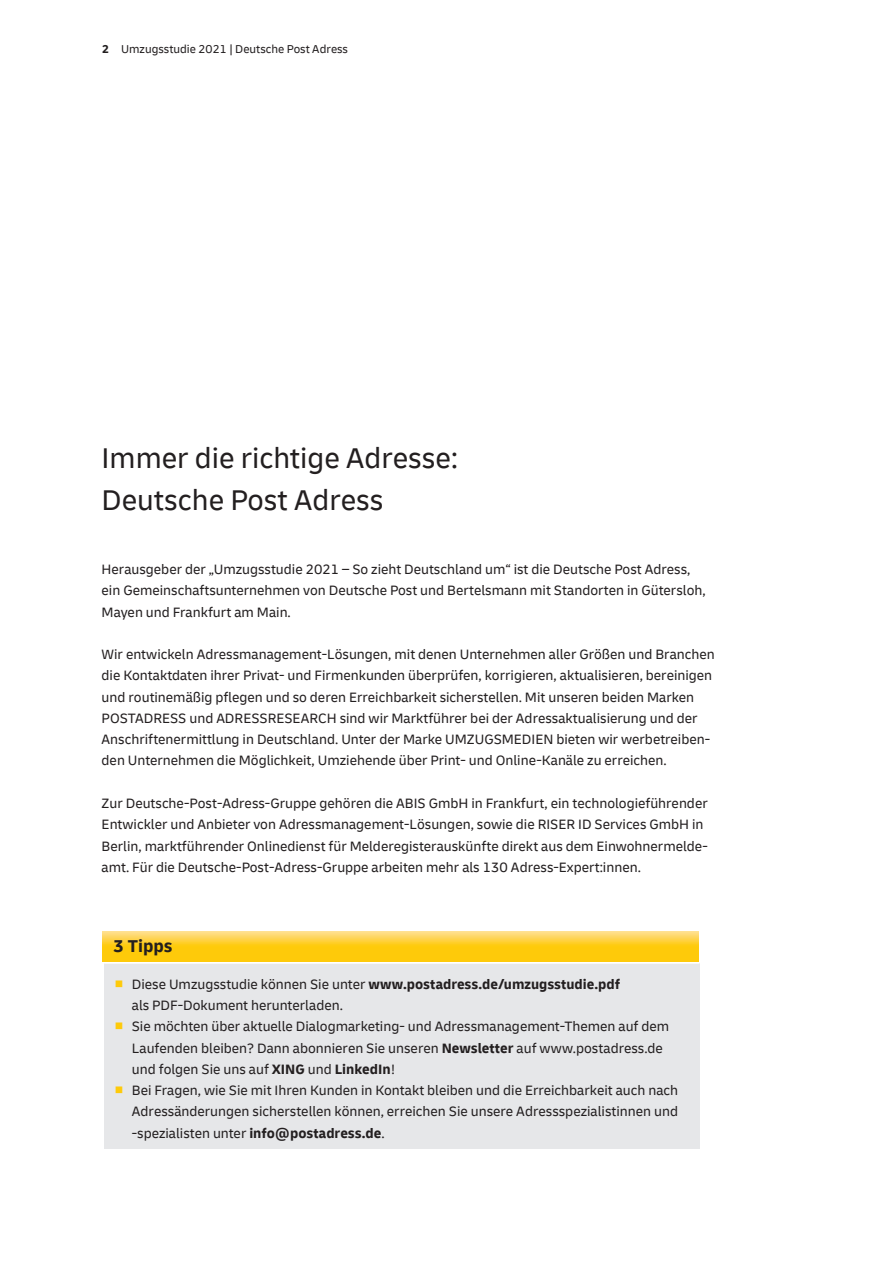
<style>
.page{position:relative;width:893px;height:1263px;background:#fff}
.page>*{position:absolute;margin:0;border:0;box-sizing:border-box;transform-origin:0 0}
.t1{font:30px/42.5px "Delivery";color:#231f20}
.t2{font:700 18px "Delivery";color:#231f20}
.t3{font:14.25px/21.3px "Delivery";color:#231f20}
.t4{font:12px "Delivery";color:#231f20}
.s1{font-weight:700}
.s2{color:#feca0a}
</style>
<div class="page">
<div style="left:104px;top:963px;width:595px;height:185px;background:#e6e7e9"></div>
<hr style="left:104px;top:962px;width:595px;height:2px;background:#fff">
<svg style="left:103px;top:931px;width:595px;height:31px;background:#fecf2c"></svg>
<p class="t4" style="left:102px;top:42px;width:248px"><span class="s1">2</span> Umzugsstudie 2021 | Deutsche Post Adress</p>
<h1 class="t1" style="left:102px;top:436px;width:358px">Immer die richtige Adresse:<br>Deutsche Post Adress</h1>
<p class="t3" style="left:102px;top:559px;width:606px">Herausgeber der „Umzugsstudie 2021 – So zieht Deutschland um“ ist die Deutsche Post Adress, ein Gemeinschaftsunternehmen von Deutsche Post und Bertelsmann mit Standorten in Gütersloh,<br>Mayen und Frankfurt am Main.</p>
<p class="t3" style="left:102px;top:644px;width:615px">Wir entwickeln Adressmanagement-Lösungen, mit denen Unternehmen aller Größen und Branchen die Kontaktdaten ihrer Privat- und Firmenkunden überprüfen, korrigieren, aktualisieren, bereinigen und routinemäßig pflegen und so deren Erreichbarkeit sicherstellen. Mit unseren beiden Marken POSTADRESS und ADRESSRESEARCH sind wir Marktführer bei der Adressaktualisierung und der Anschriftenermittlung in Deutschland. Unter der Marke UMZUGSMEDIEN bieten wir werbetreiben&shy;den Unternehmen die Möglichkeit, Umziehende über Print- und Online-Kanäle zu erreichen.</p>
<p class="t3" style="left:102px;top:792px;width:608px">Zur Deutsche-Post-Adress-Gruppe gehören die ABIS GmbH in Frankfurt, ein technologieführender Entwickler und Anbieter von Adressmanagement-Lösungen, sowie die RISER ID Services GmbH in Berlin, marktführender Onlinedienst für Melderegisterauskünfte direkt aus dem Einwohnermelde&shy;amt. Für die Deutsche-Post-Adress-Gruppe arbeiten mehr als 130 Adress-Expert:innen.</p>
<p class="t2" style="left:114px;top:935px;width:61px">3 Tipps</p>
<p class="t3" style="left:132px;top:973px;width:490px;text-indent:-17px"><span class="s2">■</span> Diese Umzugsstudie können Sie unter <span class="s1">www.postadress.de/umzugsstudie.pdf </span>als PDF-Dokument herunterladen.</p>
<p class="t3" style="left:132px;top:1016px;width:539px;text-indent:-17px"><span class="s2">■</span> Sie möchten über aktuelle Dialogmarketing- und Adressmanagement-Themen auf dem<br>Laufenden bleiben? Dann abonnieren Sie unseren <span class="s1">Newsletter</span> auf www.postadress.de und folgen Sie uns auf <span class="s1">XING</span> und <span class="s1">LinkedIn</span>!</p>
<p class="t3" style="left:132px;top:1079px;width:548px;text-align:justify;text-indent:-17px"><span class="s2">■</span> Bei Fragen, wie Sie mit Ihren Kunden in Kontakt bleiben und die Erreichbarkeit auch nach Adressänderungen sicherstellen können, erreichen Sie unsere Adressspezialistinnen und -spezialisten unter <span class="s1">info@postadress.de</span>.</p>
</div>
